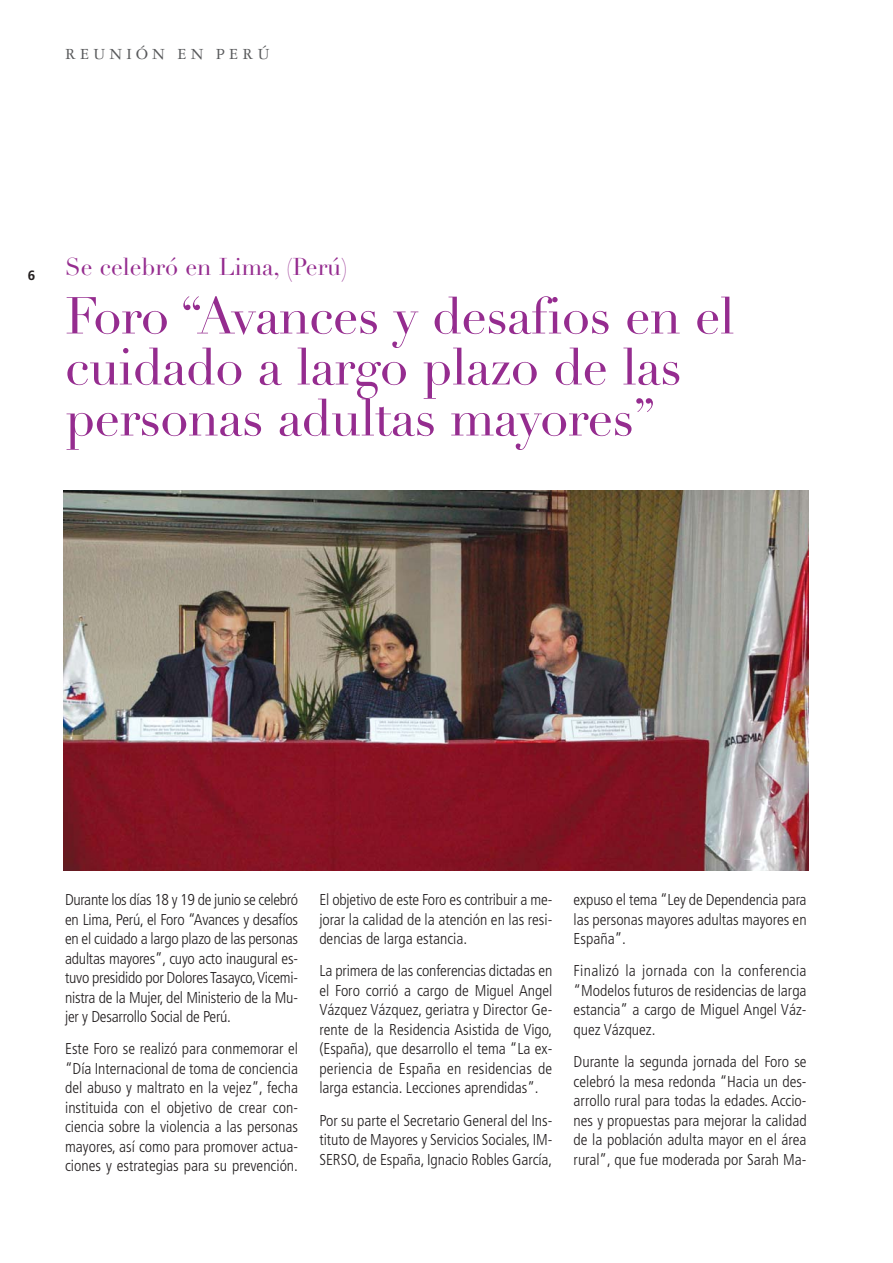
<style>
.page{position:relative;width:893px;height:1263px;background:#fff}
.page>*{position:absolute;margin:0;border:0;box-sizing:border-box;transform-origin:0 0}
.t1{font:51px/51px "Didot LH";letter-spacing:-.015em;color:#952c8f}
.t2{font:24px "Didot LH";color:#952c8f}
.t3{font:16.5px "Garamond Three";letter-spacing:.25em;color:#58595b}
.t4{font:300 condensed 15.75px/19.5px "Frutiger";color:#231f20;text-align:justify}
</style>
<div class="page">
<img style="left:64px;top:490px;width:744px;height:381px">
<p class="t3" style="left:65px;top:48px;width:206px">REUNIÓN EN PERÚ</p>
<h2 class="t2" style="left:28px;top:257px;width:321px"><sub>6</sub> Se celebró en Lima, (Perú)</h2>
<h1 class="t1" style="left:65px;top:296px;width:671px">Foro “Avances y desafios en el cuidado a largo plazo de las personas adultas mayores”</h1>
<p class="t4" style="left:65px;top:891px;width:234px">Durante los días 18 y 19 de junio se celebró en Lima, Perú, el Foro “Avances y desafíos en el cuidado a largo plazo de las personas adultas mayores”, cuyo acto inaugural es&shy;tuvo presidido por Dolores Tasayco, Vicemi&shy;nistra de la Mujer, del Ministerio de la Mu&shy;jer y Desarrollo Social de Perú.</p>
<p class="t4" style="left:65px;top:1041px;width:234px">Este Foro se realizó para conmemorar el “Día Internacional de toma de conciencia del abuso y maltrato en la vejez”, fecha instituida con el objetivo de crear con&shy;ciencia sobre la violencia a las personas mayores, así como para promover actua&shy;ciones y estrategias para su prevención.</p>
<p class="t4" style="left:319px;top:891px;width:234px">El objetivo de este Foro es contribuir a me&shy;jorar la calidad de la atención en las resi&shy;dencias de larga estancia.</p>
<p class="t4" style="left:319px;top:963px;width:234px">La primera de las conferencias dictadas en el Foro corrió a cargo de Miguel Angel Vázquez Vázquez, geriatra y Director Ge&shy;rente de la Residencia Asistida de Vigo, (España), que desarrollo el tema “La ex&shy;periencia de España en residencias de larga estancia. Lecciones aprendidas”.</p>
<p class="t4" style="left:319px;top:1112px;width:234px">Por su parte el Secretario General del Ins&shy;tituto de Mayores y Servicios Sociales, IM-SERSO, de España, Ignacio Robles García,</p>
<p class="t4" style="left:573px;top:891px;width:234px">expuso el tema “Ley de Dependencia para las personas mayores adultas mayores en España”.</p>
<p class="t4" style="left:573px;top:963px;width:234px">Finalizó la jornada con la conferencia “Modelos futuros de residencias de larga estancia” a cargo de Miguel Angel Váz&shy;quez Vázquez.</p>
<p class="t4" style="left:573px;top:1053px;width:234px">Durante la segunda jornada del Foro se celebró la mesa redonda “Hacia un des&shy;arrollo rural para todas la edades. Accio&shy;nes y propuestas para mejorar la calidad de la población adulta mayor en el área rural”, que fue moderada por Sarah Ma-</p>
</div>
